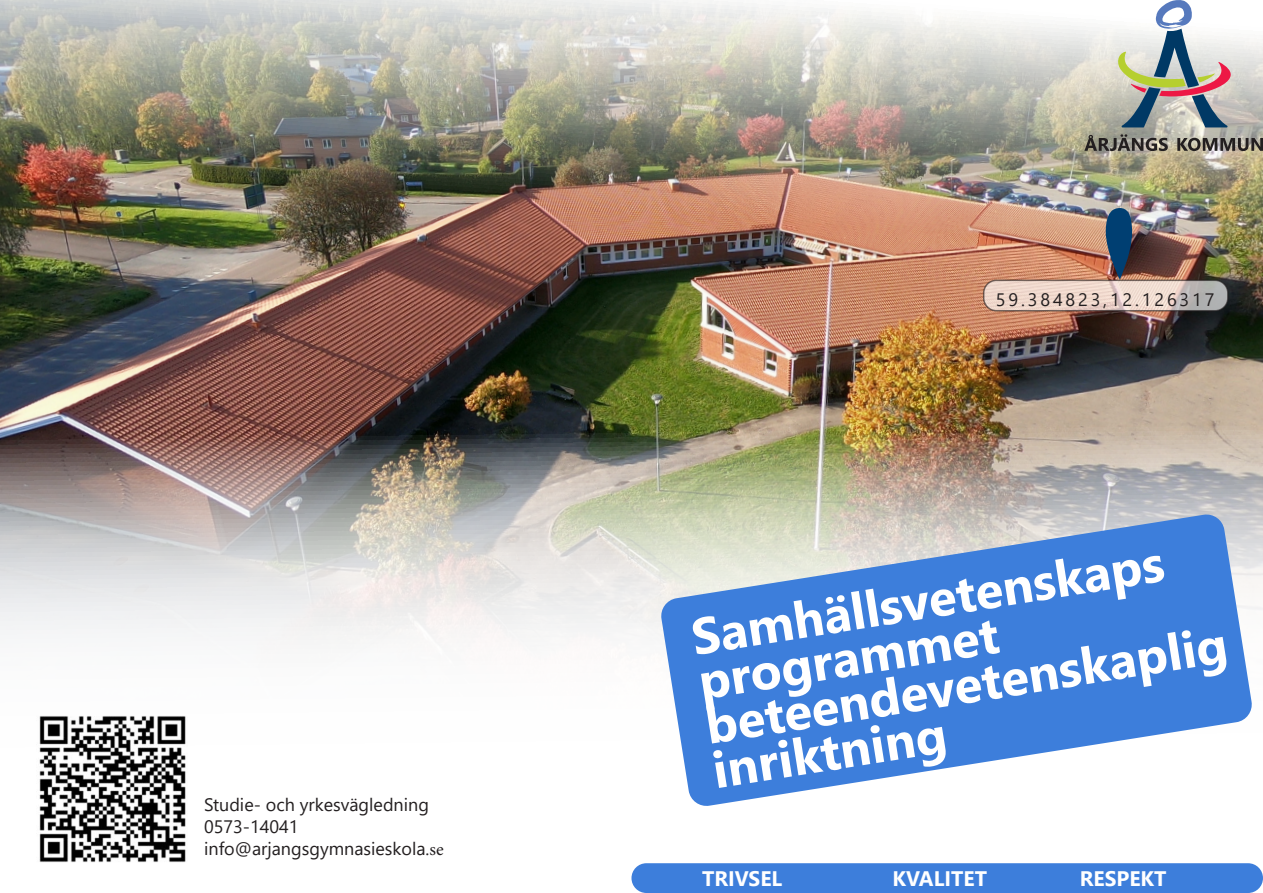
<style>
.page{position:relative;width:1263px;height:893px;background:#fff}
.page>*{position:absolute;margin:0;border:0;box-sizing:border-box;transform-origin:0 0}
.t1{font:700 51px "Segoe UI";color:#fff}
.t2{font:700 21px "Segoe UI";color:#fff}
.t3{font:18px/21.6px "Segoe UI";color:#231f20}
.t4{font:18px "Segoe UI";letter-spacing:.16em;color:#231f20}
.s1{font-family:"Minion Pro"}
</style>
<div class="page">
<img style="left:0;top:0;width:1263px;height:864px">
<svg style="left:1106px;top:208px;width:26px;height:72px;background:#2c4a6a"></svg>
<svg style="left:984px;top:280px;width:244px;height:31px;background:#e3d1c8"></svg>
<div style="left:983px;top:280px;width:245px;height:31px;border:2px solid #231f20;border-radius:13px"></div>
<div style="left:631px;top:863px;width:632px;height:30px;background:#3d7edb;border-radius:15px"></div>
<svg style="left:660px;top:513px;width:593px;height:294px;fill:#3d7edb"></svg>
<svg style="left:1116px;top:0;width:115px;height:127px"></svg>
<svg style="left:1084px;top:134px;width:84px;height:17px"></svg>
<svg style="left:1177px;top:138px;width:86px;height:13px"></svg>
<p class="t3" style="left:204px;top:793px;width:241px">Studie- och yrkesvägledning<br>0573-14041 info@arjangsgymnasieskola.<span class="s1">se</span></p>
<p class="t4" style="left:996px;top:283px;width:220px">59.384823,12.126317</p>
<p class="t1" style="left:684px;top:590px;width:479px;rotate:-9deg">Samhällsvetenskaps</p>
<p class="t1" style="left:691px;top:634px;width:305px;rotate:-9deg">programmet</p>
<p class="t1" style="left:698px;top:679px;width:529px;rotate:-9deg">beteendevetenskaplig</p>
<p class="t1" style="left:705px;top:723px;width:238px;rotate:-9deg">inriktning</p>
<p class="t2" style="left:702px;top:858px;width:82px">TRIVSEL</p>
<p class="t2" style="left:892px;top:858px;width:96px">KVALITET</p>
<p class="t2" style="left:1080px;top:858px;width:88px">RESPEKT</p>
</div>
